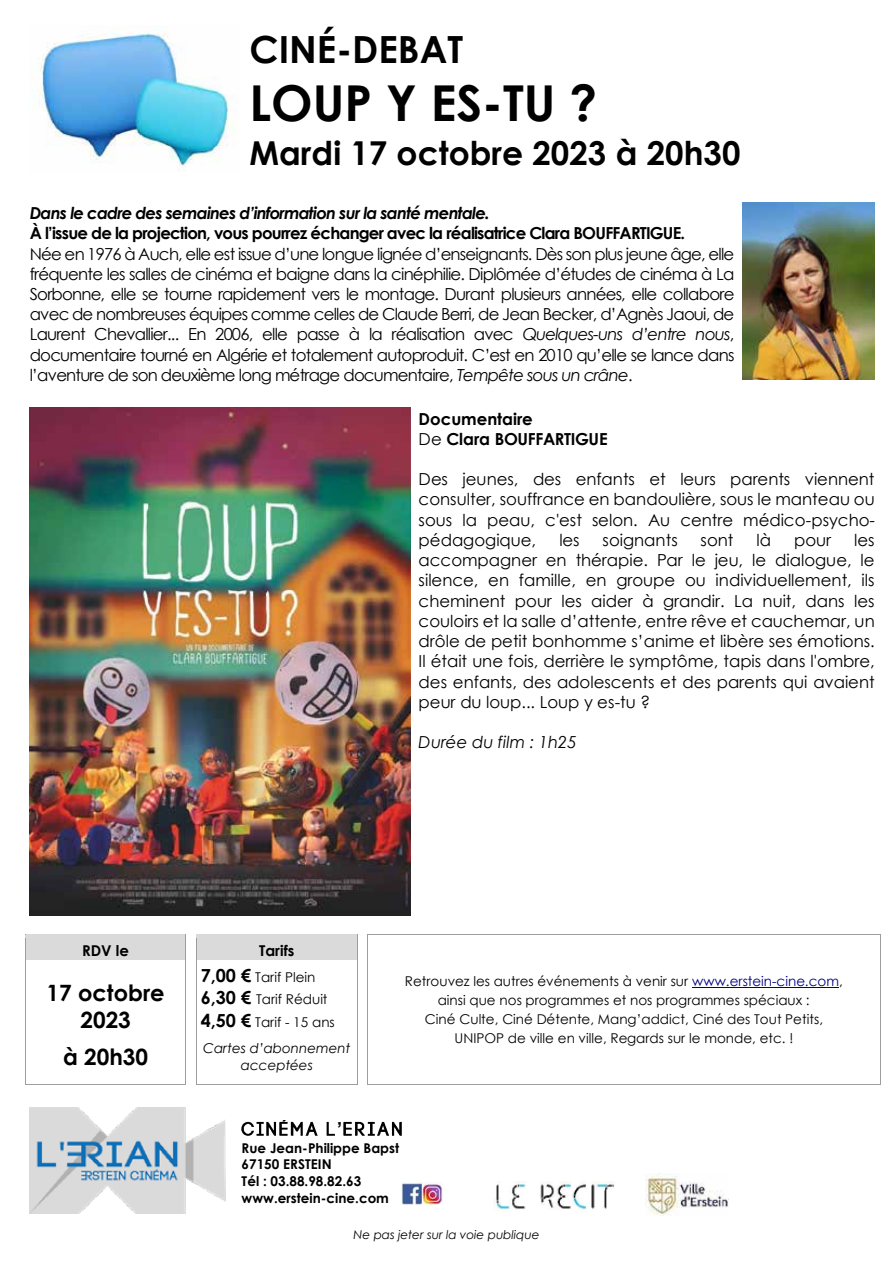
<style>
.page{position:relative;width:893px;height:1263px;background:#fff}
.page>*{position:absolute;margin:0;border:0;box-sizing:border-box;transform-origin:0 0}
.t1{font:700 49.5px "Century Gothic";color:#000}
.t2{font:700 37.5px "Century Gothic";color:#000}
.t3{font:700 33px "Century Gothic";color:#000}
.t4{font:700 22.5px/27.6px "Century Gothic";color:#000;text-align:center}
.t5{font:700 18px "Arial";color:#000}
.t6{font:16.5px/20.2px "Century Gothic";letter-spacing:-.005em;color:#000;text-align:justify}
.t7{font:700 16.5px "Century Gothic";letter-spacing:-.04em;color:#000}
.t8{font:italic 700 16.5px "Century Gothic";letter-spacing:-.05em;color:#000}
.t9{font:700 16.5px/20.1px "Century Gothic";letter-spacing:-.005em;color:#000}
.t10{font:italic 16.5px "Century Gothic";color:#000}
.t11{font:700 15px "Century Gothic";color:#000}
.t12{font:13.5px/19px "Century Gothic";color:#000;text-align:center}
.t13{font:700 13.5px/16.5px "Century Gothic";color:#000}
.t14{font:italic 13.5px/16.6px "Century Gothic";color:#000;text-align:center}
.t15{font:italic 12px "Century Gothic";letter-spacing:-.005em;color:#000}
.s1{font-style:italic}
.s2{font-weight:400}
.s3{font-weight:700;font-size:18px}
.s4{color:#000080}
</style>
<div class="page">
<img style="left:646px;top:1173px;width:82px;height:43px">
<img style="left:242px;top:1121px;width:102px;height:15px">
<img style="left:344px;top:1121px;width:58px;height:15px">
<img style="left:29px;top:1107px;width:196px;height:107px">
<img style="left:493px;top:1182px;width:121px;height:28px">
<img style="left:401px;top:1183px;width:42px;height:21px">
<div style="left:26px;top:934px;width:160px;height:26px;background:#dadada"></div>
<div style="left:197px;top:934px;width:160px;height:26px;background:#dadada"></div>
<hr style="left:692px;top:987px;width:147px;height:1px;background:#000080">
<hr style="left:368px;top:934px;width:511px;height:1px;background:#9e9d9d">
<svg style="left:25px;top:934px;width:1px;height:30px"></svg>
<svg style="left:196px;top:934px;width:1px;height:30px"></svg>
<svg style="left:357px;top:934px;width:1px;height:30px"></svg>
<svg style="left:367px;top:934px;width:1px;height:30px"></svg>
<svg style="left:879px;top:934px;width:2px;height:30px"></svg>
<hr style="left:25px;top:964px;width:1px;height:120px;background:#9e9d9d">
<hr style="left:26px;top:1084px;width:160px;height:1px;background:#9e9d9d">
<hr style="left:186px;top:964px;width:1px;height:120px;background:#9e9d9d">
<hr style="left:196px;top:964px;width:1px;height:120px;background:#9e9d9d">
<hr style="left:197px;top:1084px;width:160px;height:1px;background:#9e9d9d">
<hr style="left:357px;top:964px;width:1px;height:120px;background:#9e9d9d">
<hr style="left:367px;top:964px;width:1px;height:120px;background:#9e9d9d">
<hr style="left:368px;top:1084px;width:512px;height:1px;background:#9e9d9d">
<hr style="left:880px;top:964px;width:1px;height:120px;background:#9e9d9d">
<img style="left:38px;top:25px;width:199px;height:143px">
<img style="left:742px;top:202px;width:133px;height:177px">
<img style="left:30px;top:408px;width:380px;height:507px">
<h2 class="t2" style="left:250px;top:21px;width:215px">CINÉ-DEBAT</h2>
<h1 class="t1" style="left:250px;top:66px;width:349px">LOUP Y ES-TU ?</h1>
<h3 class="t3" style="left:250px;top:128px;width:492px">Mardi 17 octobre 2023 à 20h30</h3>
<p class="t8" style="left:30px;top:201px;width:462px">Dans le cadre des semaines d’information sur la santé mentale.</p>
<p class="t7" style="left:30px;top:221px;width:657px">À l’issue de la projection, vous pourrez échanger avec la réalisatrice Clara BOUFFARTIGUE.</p>
<p class="t6" style="left:30px;top:243px;width:706px">Née en 1976 à Auch, elle est issue d’une longue lignée d’enseignants. Dès son plus jeune âge, elle fréquente les salles de cinéma et baigne dans la cinéphilie. Diplômée d’études de cinéma à La Sorbonne, elle se tourne rapidement vers le montage. Durant plusieurs années, elle collabore avec de nombreuses équipes comme celles de Claude Berri, de Jean Becker, d’Agnès Jaoui, de Laurent Chevallier... En 2006, elle passe à la réalisation avec <span class="s1">Quelques-uns d’entre nous</span>, documentaire tourné en Algérie et totalement autoproduit. C’est en 2010 qu’elle se lance dans l’aventure de son deuxième long métrage documentaire, <span class="s1">Tempête sous un crâne</span>.</p>
<p class="t9" style="left:419px;top:408px;width:190px">Documentaire<br><span class="s2">De</span> Clara BOUFFARTIGUE</p>
<p class="t6" style="left:419px;top:469px;width:458px">Des jeunes, des enfants et leurs parents viennent consulter, souffrance en bandoulière, sous le manteau ou sous la peau, c'est selon. Au centre médico-psycho&shy;pédagogique,</p>
<p class="t6" style="left:559px;top:529px;width:22px">les</p>
<p class="t6" style="left:603px;top:529px;width:77px">soignants</p>
<p class="t6" style="left:701px;top:529px;width:34px">sont</p>
<p class="t6" style="left:756px;top:529px;width:16px">là</p>
<p class="t6" style="left:794px;top:529px;width:39px">pour</p>
<p class="t6" style="left:419px;top:529px;width:458px;text-indent:436px">les accompagner en thérapie. Par le jeu, le dialogue, le silence, en famille, en groupe ou individuellement, ils cheminent pour les aider à grandir. La nuit, dans les couloirs et la salle d’attente, entre rêve et cauchemar, un drôle de petit bonhomme s’anime et libère ses émotions.<br>Il était une fois, derrière le symptôme, tapis dans l'ombre, des enfants, des adolescents et des parents qui avaient peur du loup... Loup y es-tu ?</p>
<p class="t10" style="left:419px;top:731px;width:159px">Durée du film : 1h25</p>
<p class="t11" style="left:82px;top:939px;width:48px">RDV le</p>
<p class="t11" style="left:259px;top:939px;width:37px">Tarifs</p>
<h3 class="t4" style="left:47px;top:978px;width:120px">17 octobre<br>2023</h3>
<h3 class="t4" style="left:63px;top:1042px;width:87px">à 20h30</h3>
<p class="t12" style="left:201px;top:966px;width:136px;line-height:22px;text-align:left"><span class="s3">7,00 €</span> Tarif Plein<br><span class="s3">6,30 €</span> Tarif Réduit<br><span class="s3">4,50 €</span> Tarif - 15 ans</p>
<p class="t14" style="left:203px;top:1040px;width:149px">Cartes d’abonnement acceptées</p>
<p class="t12" style="left:405px;top:971px;width:439px">Retrouvez les autres événements à venir sur <span class="s4">www.erstein-cine.com</span>, ainsi que nos programmes et nos programmes spéciaux :<br>Ciné Culte, Ciné Détente, Mang’addict, Ciné des Tout Petits, UNIPOP de ville en ville, Regards sur le monde, etc. !</p>
<p class="t5" style="left:337px;top:1116px;width:7px">’</p>
<p class="t13" style="left:242px;top:1139px;width:159px">Rue Jean-Philippe Bapst<br>67150 ERSTEIN<br>Tél : 03.88.98.82.63 www.erstein-cine.com</p>
<p class="t15" style="left:354px;top:1226px;width:187px">Ne pas jeter sur la voie publique</p>
</div>
